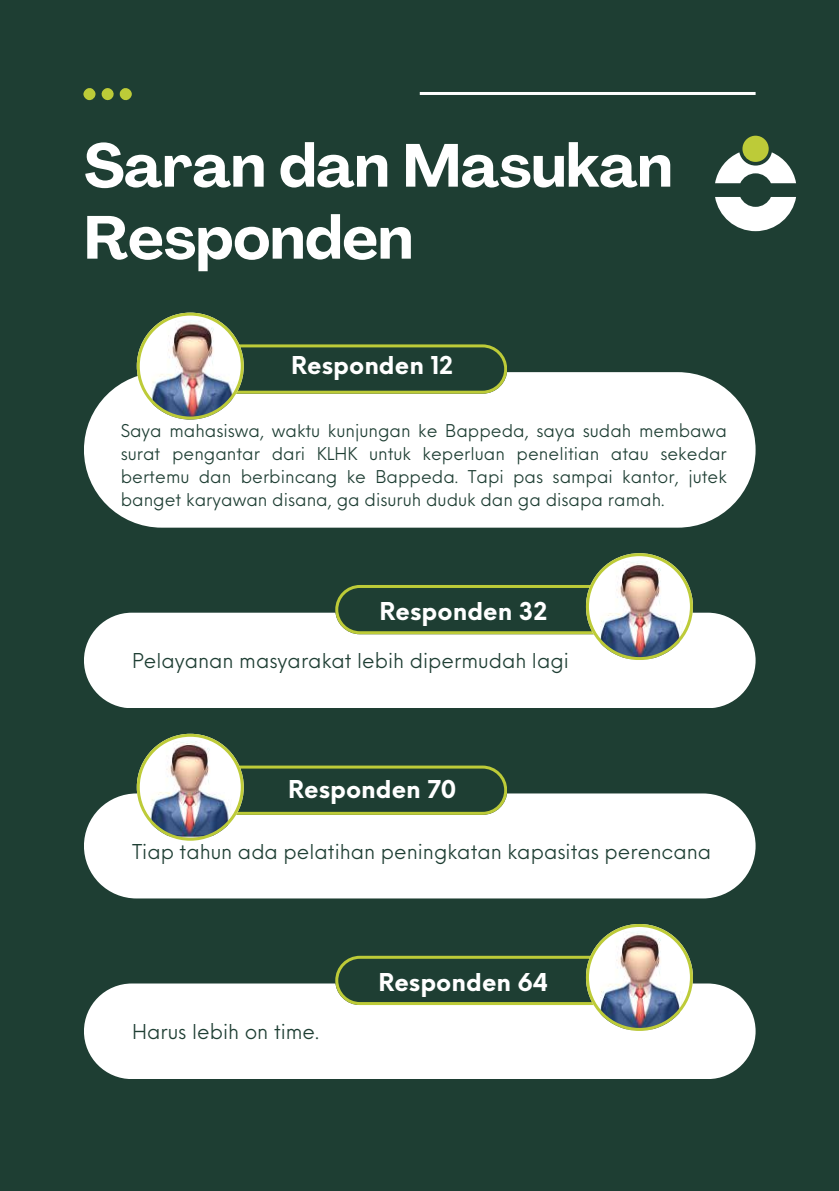
<style>
.page{position:relative;width:839px;height:1191px;background:#fff}
.page>*{position:absolute;margin:0;border:0;box-sizing:border-box;transform-origin:0 0}
.t1{font:700 60px/72px "Agrandir";color:#fff}
.t2{font:700 24px "Neue Einstellung";color:#fff}
.t3{font:20px "Neue Einstellung";color:#1e3e33}
.t4{font:17.2px/23px "Neue Einstellung";color:#1e3e33;text-align:justify}
</style>
<div class="page">
<div style="left:0;top:0;width:838px;height:1191px;background:#1e3e33"></div>
<svg style="left:83px;top:88px;width:48px;height:13px"></svg>
<div style="left:84px;top:372px;width:671px;height:156px;background:#fff;border-radius:78px"></div>
<svg style="left:137px;top:313px;width:370px;height:106px"></svg>
<div style="left:84px;top:613px;width:671px;height:95px;background:#fff;border-radius:48px"></div>
<svg style="left:335px;top:553px;width:357px;height:107px"></svg>
<div style="left:84px;top:793px;width:671px;height:105px;background:#fff"></div>
<svg style="left:137px;top:734px;width:370px;height:106px"></svg>
<hr style="left:420px;top:92px;width:335px;height:3px;background:#fff">
<svg style="left:715px;top:136px;width:81px;height:95px"></svg>
<div style="left:84px;top:984px;width:671px;height:95px;background:#fff;border-radius:48px"></div>
<svg style="left:335px;top:924px;width:357px;height:106px"></svg>
<h1 class="t1" style="left:84px;top:136px;width:590px">Saran dan Masukan<br>Responden</h1>
<h2 class="t2" style="left:291px;top:344px;width:163px">Responden 12</h2>
<p class="t4" style="left:121px;top:417px;width:607px">Saya mahasiswa, waktu kunjungan ke Bappeda, saya sudah membawa surat pengantar dari KLHK untuk keperluan penelitian atau sekedar bertemu dan berbincang ke Bappeda. Tapi pas sampai kantor, jutek banget karyawan disana, ga disuruh duduk dan ga disapa ramah.</p>
<h2 class="t2" style="left:379px;top:590px;width:169px">Responden 32</h2>
<p class="t3" style="left:132px;top:643px;width:438px">Pelayanan masyarakat lebih dipermudah lagi</p>
<h2 class="t2" style="left:288px;top:767px;width:170px">Responden 70</h2>
<p class="t3" style="left:132px;top:834px;width:580px">Tiap tahun ada pelatihan peningkatan kapasitas perencana</p>
<p class="t3" style="left:132px;top:1014px;width:188px">Harus lebih on time.</p>
<h2 class="t2" style="left:378px;top:960px;width:171px">Responden 64</h2>
</div>
